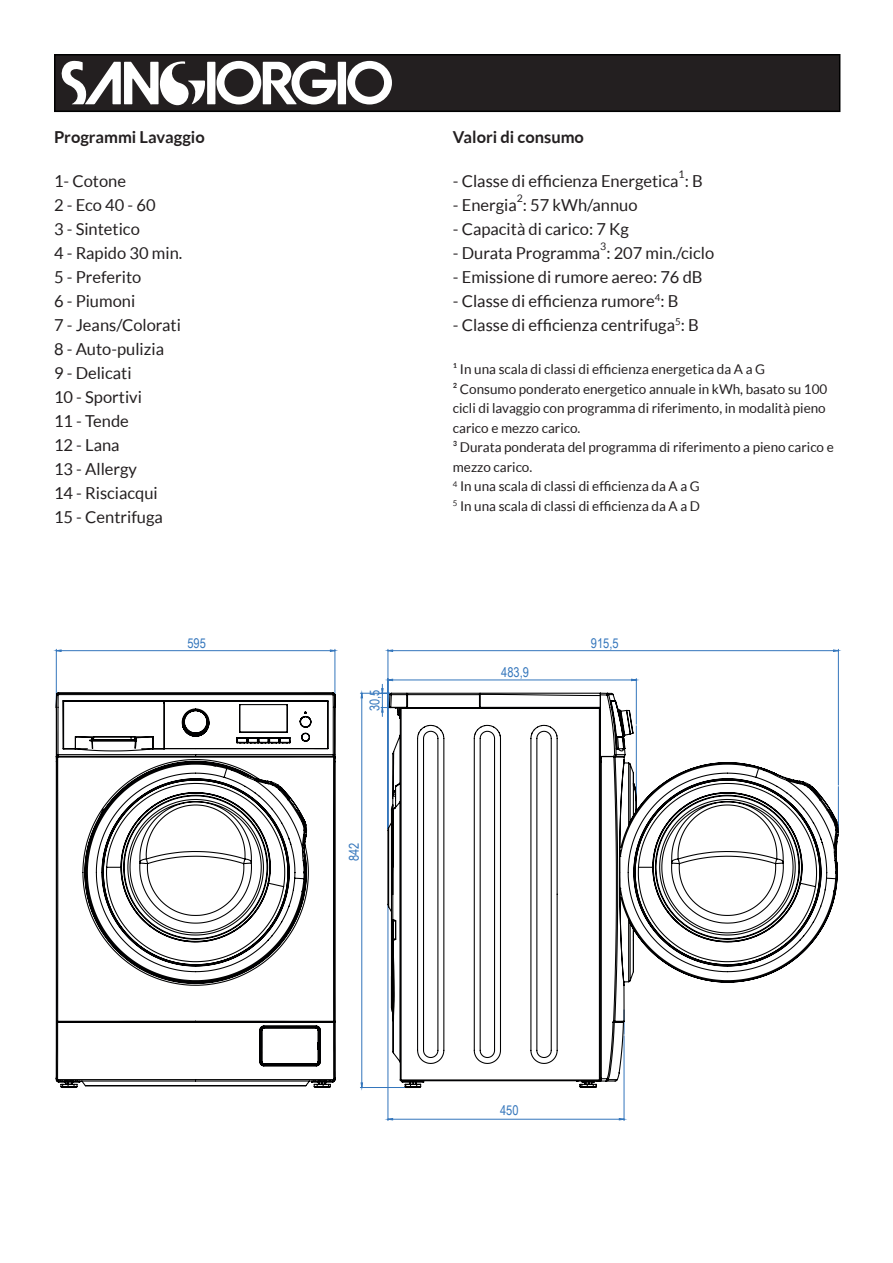
<style>
.page{position:relative;width:893px;height:1263px;background:#fff}
.page>*{position:absolute;margin:0;border:0;box-sizing:border-box;transform-origin:0 0}
.t1{font:16.5px "Lato";color:#231f20}
.t2{font:700 16.5px "Lato";color:#231f20}
.t3{font:13.5px/19.5px "Lato";color:#231f20}
.t4{font:13.5px "Arial Narrow";color:#3476bc}
.t5{font:10.5px "Lato";color:#231f20}
</style>
<div class="page">
<div style="left:55px;top:55px;width:785px;height:56px;background:#231f20"></div>
<div style="left:54px;top:54px;width:786px;height:58px;border:2px solid #000"></div>
<svg style="left:61px;top:61px;width:331px;height:44px"></svg>
<hr style="left:388px;top:649px;width:1px;height:180px;background:#3476bc">
<hr style="left:838px;top:649px;width:1px;height:136px;background:#3476bc">
<hr style="left:335px;top:649px;width:1px;height:57px;background:#3476bc">
<hr style="left:56px;top:649px;width:1px;height:57px;background:#3476bc">
<svg style="left:388px;top:650px;width:450px;height:470px"></svg>
<svg style="left:381px;top:679px;width:255px;height:10px"></svg>
<svg style="left:57px;top:650px;width:278px;height:1px"></svg>
<svg style="left:55px;top:689px;width:784px;height:401px"></svg>
<p class="t2" style="left:54px;top:128px;width:152px">Programmi Lavaggio</p>
<p class="t1" style="left:54px;top:172px;width:74px">1- Cotone</p>
<p class="t1" style="left:54px;top:196px;width:103px">2 - Eco 40 - 60</p>
<p class="t1" style="left:54px;top:220px;width:87px">3 - Sintetico</p>
<p class="t1" style="left:54px;top:244px;width:130px">4 - Rapido 30 min.</p>
<p class="t1" style="left:54px;top:268px;width:89px">5 - Preferito</p>
<p class="t1" style="left:54px;top:292px;width:83px">6 - Piumoni</p>
<p class="t1" style="left:54px;top:316px;width:129px">7 - Jeans/Colorati</p>
<p class="t1" style="left:54px;top:340px;width:112px">8 - Auto-pulizia</p>
<p class="t1" style="left:54px;top:364px;width:79px">9 - Delicati</p>
<p class="t1" style="left:54px;top:388px;width:89px">10 - Sportivi</p>
<p class="t1" style="left:54px;top:412px;width:76px">11 - Tende</p>
<p class="t1" style="left:54px;top:436px;width:67px">12 - Lana</p>
<p class="t1" style="left:54px;top:460px;width:85px">13 - Allergy</p>
<p class="t1" style="left:54px;top:484px;width:105px">14 - Risciacqui</p>
<p class="t1" style="left:54px;top:508px;width:110px">15 - Centrifuga</p>
<p class="t4" style="left:187px;top:633px;width:20px">595</p>
<p class="t4" style="left:365px;top:711px;width:23px;rotate:-90deg">30,5</p>
<p class="t4" style="left:344px;top:861px;width:20px;rotate:-90deg">842</p>
<p class="t2" style="left:453px;top:128px;width:133px">Valori di consumo</p>
<p class="t1" style="left:453px;top:172px;width:251px">- Classe di efficienza Energetica : B</p>
<p class="t5" style="left:679px;top:168px;width:8px">1</p>
<p class="t5" style="left:517px;top:192px;width:8px">2</p>
<p class="t1" style="left:453px;top:220px;width:177px">- Capacità di carico: 7 Kg</p>
<p class="t1" style="left:453px;top:244px;width:263px">- Durata Programma : 207 min./ciclo</p>
<p class="t1" style="left:453px;top:196px;width:186px">- Energia : 57 kWh/annuo</p>
<p class="t5" style="left:600px;top:240px;width:8px">3</p>
<p class="t1" style="left:453px;top:268px;width:251px">- Emissione di rumore aereo: 76 dB</p>
<p class="t1" style="left:453px;top:292px;width:227px">- Classe di efficienza rumore<sup>4</sup>: B</p>
<p class="t1" style="left:453px;top:316px;width:247px">- Classe di efficienza centrifuga<sup>5</sup>: B</p>
<p class="t3" style="left:453px;top:360px;width:314px">¹ In una scala di classi di efficienza energetica da A a G</p>
<p class="t3" style="left:453px;top:379px;width:376px">² Consumo ponderato energetico annuale in kWh, basato su 100 cicli di lavaggio con programma di riferimento, in modalità pieno carico e mezzo carico.</p>
<p class="t3" style="left:453px;top:438px;width:382px">³ Durata ponderata del programma di riferimento a pieno carico e mezzo carico.</p>
<p class="t3" style="left:453px;top:477px;width:248px"><sup>4</sup> In una scala di classi di efficienza da A a G</p>
<p class="t3" style="left:453px;top:496px;width:249px"><sup>5</sup> In una scala di classi di efficienza da A a D</p>
<p class="t4" style="left:501px;top:662px;width:29px">483,9</p>
<p class="t4" style="left:591px;top:633px;width:29px">915,5</p>
<p class="t4" style="left:500px;top:1101px;width:20px">450</p>
</div>
